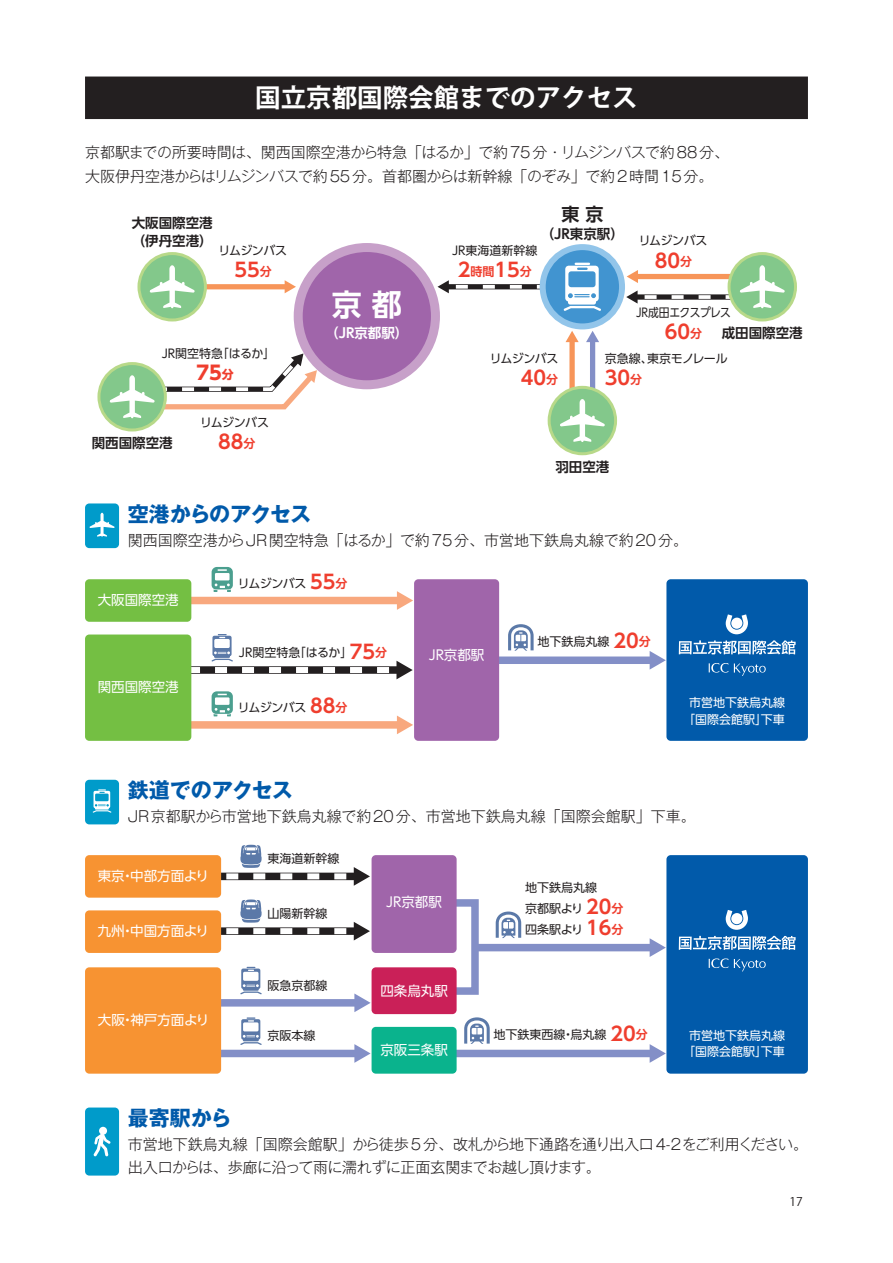
<style>
.page{position:relative;width:893px;height:1263px;background:#fff}
.page>*{position:absolute;margin:0;border:0;box-sizing:border-box;transform-origin:0 0}
.t1{font:700 30px "UD Shin Go Pro De";color:#fff}
.FM-Heading1{font:700 25.5px "Koz Go Pr 6 N";color:#fff}
.t2{font:700 21px "Gothic MB101 Pro";color:#015aaa}
.t3{font:700 21px "Gothic MB101 Pro";letter-spacing:-.04em;color:#015aaa}
.t4{font:700 19.2px "UD Shin Go Pro De";color:#ef3e2e}
.t5{font:700 19.2px "UD Shin Go Pro";color:#ef3e2e}
.t6{font:700 18px "UD Shin Go Pro De";color:#231f20}
.t7{font:300 15px/24px "Gothic MB101 Pro";color:#231f20}
.t8{font:300 15px/22.5px "Gothic MB101 Pro";letter-spacing:-.02em;color:#231f20}
.t9{font:13.5px "UD Shin Go Pro";color:#fff}
.t10{font:700 13.5px/18px "UD Shin Go Pro De";color:#231f20}
.t11{font:700 13.5px "UD Shin Go Pro De";color:#fff}
.t12{font:12px/21px "UD Shin Go Pro";color:#231f20}
.t13{font:12px/16.5px "UD Shin Go Pro";color:#fff;text-align:center}
.t14{font:12px "UD Shin Go Pro";letter-spacing:-.04em;color:#231f20;scale:.9 1}
.t15{font:12px "Koz Go Pr 6 N";color:#231f20}
.s1{font-size:12px}
.s2{font-family:"UD Shin Go Pro De";font-weight:700;font-size:19.2px;color:#ef3e2e}
.s3{font-family:"UD Shin Go Pro De";font-weight:700;color:#ef3e2e}
</style>
<div class="page">
<div style="left:446px;top:899px;width:33px;height:96px;border:8px solid #838fc7"></div>
<div style="left:590px;top:340px;width:5px;height:61px;background:#838fc7"></div>
<svg style="left:586px;top:331px;width:13px;height:11px"></svg>
<div style="left:569px;top:340px;width:6px;height:61px;background:#f79559"></div>
<svg style="left:566px;top:331px;width:13px;height:11px"></svg>
<div style="left:193px;top:284px;width:94px;height:5px;background:#f79559"></div>
<svg style="left:285px;top:280px;width:11px;height:13px"></svg>
<div style="left:298px;top:247px;width:137px;height:138px;background:#a065aa;border-radius:50%"></div>
<div style="left:294px;top:243px;width:146px;height:146px;border:9px solid #c7a0c9;border-radius:50%"></div>
<svg style="left:543px;top:247px;width:79px;height:79px;background:#4e9cd4"></svg>
<div style="left:540px;top:244px;width:85px;height:85px;border:6px solid #92c5ea;border-radius:50%"></div>
<svg style="left:729px;top:254px;width:66px;height:66px"></svg>
<div style="left:728px;top:252px;width:69px;height:69px;border:3px solid #b8d989;border-radius:50%"></div>
<svg style="left:549px;top:387px;width:67px;height:67px"></svg>
<div style="left:548px;top:386px;width:69px;height:69px;border:3px solid #b8d989;border-radius:50%"></div>
<svg style="left:99px;top:364px;width:66px;height:66px"></svg>
<div style="left:97px;top:362px;width:70px;height:69px;border:3px solid #b8d989;border-radius:50%"></div>
<svg style="left:139px;top:254px;width:66px;height:66px"></svg>
<div style="left:137px;top:252px;width:70px;height:69px;border:3px solid #b8d989;border-radius:50%"></div>
<div style="left:178px;top:597px;width:222px;height:7px;background:#f8a87e"></div>
<svg style="left:397px;top:591px;width:16px;height:19px"></svg>
<svg style="left:150px;top:265px;width:45px;height:43px"></svg>
<svg style="left:560px;top:399px;width:45px;height:43px"></svg>
<svg style="left:626px;top:265px;width:166px;height:43px"></svg>
<svg style="left:110px;top:353px;width:208px;height:65px"></svg>
<div style="left:85px;top:503px;width:34px;height:45px;background:#009bca;border-radius:4px"></div>
<svg style="left:89px;top:513px;width:26px;height:24px"></svg>
<svg style="left:437px;top:263px;width:166px;height:48px"></svg>
<svg style="left:191px;top:634px;width:222px;height:45px"></svg>
<div style="left:85px;top:780px;width:34px;height:44px;background:#009bca;border-radius:4px"></div>
<svg style="left:93px;top:789px;width:18px;height:24px"></svg>
<div style="left:85px;top:1107px;width:34px;height:68px;background:#009bca;border-radius:4px"></div>
<div style="left:99px;top:1127px;width:8px;height:8px;background:#fff;border-radius:50%"></div>
<svg style="left:93px;top:1133px;width:18px;height:23px"></svg>
<svg style="left:212px;top:567px;width:21px;height:25px"></svg>
<div style="left:178px;top:721px;width:222px;height:8px;background:#f8a87e"></div>
<svg style="left:397px;top:715px;width:16px;height:19px"></svg>
<svg style="left:212px;top:691px;width:21px;height:25px"></svg>
<div style="left:491px;top:656px;width:161px;height:8px;background:#838fc7"></div>
<svg style="left:650px;top:651px;width:16px;height:19px"></svg>
<svg style="left:508px;top:624px;width:26px;height:27px"></svg>
<div style="left:448px;top:1050px;width:204px;height:7px;background:#838fc7"></div>
<svg style="left:650px;top:1044px;width:16px;height:19px"></svg>
<svg style="left:464px;top:1017px;width:26px;height:27px"></svg>
<div style="left:474px;top:944px;width:178px;height:7px;background:#838fc7"></div>
<svg style="left:650px;top:938px;width:16px;height:19px"></svg>
<svg style="left:496px;top:911px;width:25px;height:27px"></svg>
<div style="left:85px;top:579px;width:106px;height:43px;background:#74bf43;border-radius:4px"></div>
<div style="left:85px;top:634px;width:106px;height:107px;background:#74bf43;border-radius:4px"></div>
<div style="left:414px;top:579px;width:85px;height:162px;background:#a065aa;border-radius:4px"></div>
<div style="left:666px;top:579px;width:142px;height:162px;background:#015aaa;border-radius:4px"></div>
<svg style="left:219px;top:845px;width:151px;height:41px"></svg>
<div style="left:85px;top:855px;width:136px;height:43px;background:#f79332;border-radius:4px"></div>
<svg style="left:221px;top:899px;width:149px;height:41px"></svg>
<div style="left:85px;top:910px;width:136px;height:43px;background:#f79332;border-radius:4px"></div>
<svg style="left:240px;top:967px;width:22px;height:27px"></svg>
<div style="left:178px;top:999px;width:179px;height:7px;background:#838fc7"></div>
<svg style="left:354px;top:993px;width:17px;height:19px"></svg>
<svg style="left:240px;top:1017px;width:22px;height:28px"></svg>
<div style="left:178px;top:1050px;width:179px;height:7px;background:#838fc7"></div>
<svg style="left:354px;top:1044px;width:17px;height:19px"></svg>
<div style="left:85px;top:967px;width:136px;height:107px;background:#f79332;border-radius:4px"></div>
<div style="left:372px;top:855px;width:85px;height:98px;background:#a065aa;border-radius:4px"></div>
<div style="left:372px;top:967px;width:85px;height:47px;background:#ca2058;border-radius:4px"></div>
<div style="left:372px;top:1027px;width:85px;height:47px;background:#0ab38d;border-radius:4px"></div>
<svg style="left:726px;top:614px;width:22px;height:20px"></svg>
<svg style="left:679px;top:640px;width:117px;height:14px"></svg>
<svg style="left:709px;top:663px;width:57px;height:13px"></svg>
<div style="left:666px;top:855px;width:142px;height:219px;background:#015aaa;border-radius:4px"></div>
<svg style="left:726px;top:910px;width:22px;height:20px"></svg>
<svg style="left:679px;top:936px;width:117px;height:14px"></svg>
<svg style="left:709px;top:958px;width:57px;height:13px"></svg>
<div style="left:85px;top:77px;width:723px;height:42px;background:#231f20"></div>
<p class="FM-Heading1" style="left:255px;top:84px;width:384px">国立京都国際会館までのアクセス</p>
<p class="t7" style="left:85px;top:138px;width:646px">京都駅までの所要時間は、関西国際空港から特急「はるか」で約75分・リムジンバスで約88分、大阪伊丹空港からはリムジンバスで約55分。首都圏からは新幹線「のぞみ」で約2時間15分。</p>
<p class="t10" style="left:132px;top:213px;width:82px">大阪国際空港（伊丹空港）</p>
<p class="t12" style="left:218px;top:239px;width:70px">リムジンバス</p>
<p class="t4" style="left:234px;top:254px;width:39px">55<span class="s1">分</span></p>
<p class="t12" style="left:162px;top:342px;width:115px">JR関空特急「はるか」</p>
<p class="t5" style="left:197px;top:357px;width:39px">75<span class="s1">分</span></p>
<p class="t10" style="left:92px;top:434px;width:82px">関西国際空港</p>
<p class="t12" style="left:200px;top:411px;width:70px">リムジンバス</p>
<p class="t4" style="left:218px;top:426px;width:39px">88<span class="s1">分</span></p>
<p class="t12" style="left:452px;top:239px;width:87px">JR東海道新幹線</p>
<p class="t4" style="left:458px;top:254px;width:76px">2<span class="s1">時間</span>15<span class="s1">分</span></p>
<p class="t6" style="left:561px;top:200px;width:43px">東 京</p>
<p class="t10" style="left:541px;top:224px;width:85px">（JR東京駅）</p>
<p class="t12" style="left:639px;top:230px;width:70px">リムジンバス</p>
<p class="t4" style="left:655px;top:245px;width:39px">80<span class="s1">分</span></p>
<p class="t1" style="left:332px;top:280px;width:71px">京 都</p>
<p class="t11" style="left:325px;top:322px;width:85px">（JR京都駅）</p>
<p class="t10" style="left:722px;top:324px;width:82px">成田国際空港</p>
<p class="t14" style="left:636px;top:302px;width:107px">JR成田エクスプレス</p>
<p class="t4" style="left:665px;top:316px;width:39px">60<span class="s1">分</span></p>
<p class="t12" style="left:490px;top:347px;width:70px">リムジンバス</p>
<p class="t4" style="left:521px;top:362px;width:39px">40<span class="s1">分</span></p>
<p class="t12" style="left:605px;top:347px;width:125px">京急線、東京モノレール</p>
<p class="t4" style="left:605px;top:362px;width:39px">30<span class="s1">分</span></p>
<p class="t10" style="left:555px;top:457px;width:55px">羽田空港</p>
<p class="t3" style="left:128px;top:496px;width:185px">空港からのアクセス</p>
<p class="t7" style="left:128px;top:526px;width:562px">関西国際空港からJR関空特急「はるか」で約75分、市営地下鉄烏丸線で約20分。</p>
<p class="t9" style="left:98px;top:589px;width:82px">大阪国際空港</p>
<p class="t9" style="left:98px;top:676px;width:82px">関西国際空港</p>
<p class="t12" style="left:238px;top:572px;width:111px">リムジンバス <span class="s2">55</span><span class="s3">分</span></p>
<p class="t12" style="left:239px;top:642px;width:150px">JR関空特急「はるか」<span class="s2">75</span><span class="s3">分</span></p>
<p class="t12" style="left:238px;top:696px;width:111px">リムジンバス <span class="s2">88</span><span class="s3">分</span></p>
<p class="t9" style="left:429px;top:644px;width:57px">JR京都駅</p>
<p class="t12" style="left:537px;top:631px;width:115px">地下鉄烏丸線 <span class="s2">20</span><span class="s3">分</span></p>
<p class="t13" style="left:683px;top:694px;width:103px">市営地下鉄烏丸線「国際会館駅」下車</p>
<p class="t2" style="left:128px;top:773px;width:166px">鉄道でのアクセス</p>
<p class="t7" style="left:128px;top:802px;width:569px">JR京都駅から市営地下鉄烏丸線で約20分、市営地下鉄烏丸線「国際会館駅」下車。</p>
<p class="t9" style="left:98px;top:865px;width:113px">東京・中部方面より</p>
<p class="t9" style="left:98px;top:920px;width:113px">九州・中国方面より</p>
<p class="t9" style="left:98px;top:1009px;width:113px">大阪・神戸方面より</p>
<p class="t12" style="left:268px;top:848px;width:73px">東海道新幹線</p>
<p class="t12" style="left:268px;top:903px;width:61px">山陽新幹線</p>
<p class="t12" style="left:268px;top:974px;width:61px">阪急京都線</p>
<p class="t12" style="left:268px;top:1025px;width:49px">京阪本線</p>
<p class="t9" style="left:386px;top:891px;width:57px">JR京都駅</p>
<p class="t9" style="left:380px;top:980px;width:69px">四条烏丸駅</p>
<p class="t9" style="left:380px;top:1039px;width:69px">京阪三条駅</p>
<p class="t12" style="left:525px;top:876px;width:100px">地下鉄烏丸線<br>京都駅より <span class="s2">20</span><span class="s3">分</span>四条駅より <span class="s2">16</span><span class="s3">分</span></p>
<p class="t12" style="left:494px;top:1024px;width:156px">地下鉄東西線・烏丸線 <span class="s2">20</span><span class="s3">分</span></p>
<p class="t13" style="left:683px;top:1027px;width:103px">市営地下鉄烏丸線「国際会館駅」下車</p>
<p class="t2" style="left:128px;top:1100px;width:105px">最寄駅から</p>
<p class="t8" style="left:128px;top:1131px;width:682px">市営地下鉄烏丸線「国際会館駅」から徒歩5分、改札から地下通路を通り出入口4-2をご利用ください。出入口からは、歩廊に沿って雨に濡れずに正面玄関までお越し頂けます。</p>
<p class="t15" style="left:790px;top:1194px;width:15px">17</p>
</div>
